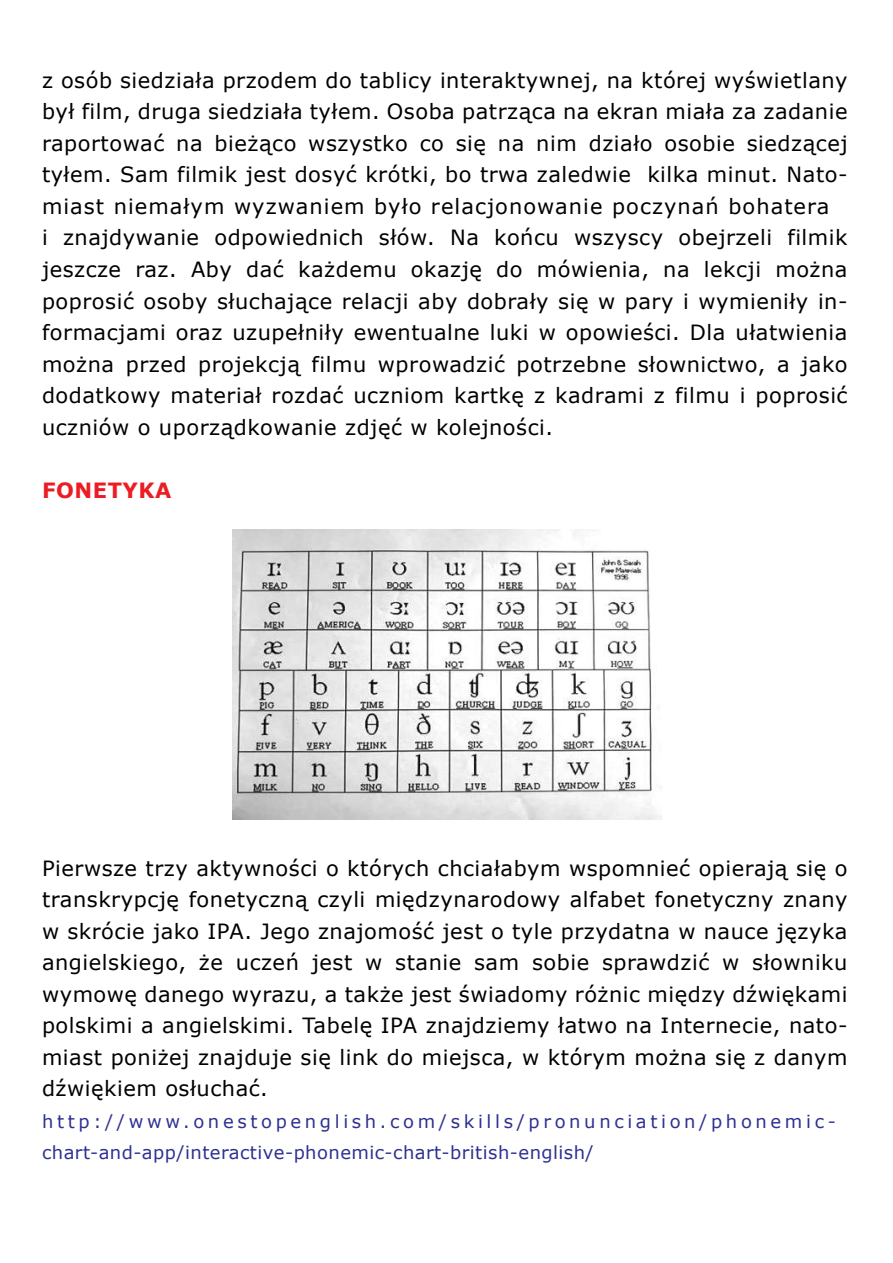
<style>
.page{position:relative;width:893px;height:1263px;background:#fff}
.page>*{position:absolute;margin:0;border:0;box-sizing:border-box;transform-origin:0 0}
.t1{font:21px/31.5px "Verdana";letter-spacing:.025em;color:#000}
.t2{font:700 21px "Verdana";letter-spacing:.025em;color:#ec1c24}
.t3{font:18px/31.5px "Verdana";letter-spacing:.2em;color:#2e3191}
</style>
<div class="page">
<img style="left:233px;top:529px;width:428px;height:291px">
<p class="t1" style="left:42px;top:64px;width:807px">z osób siedziała przodem do tablicy interaktywnej, na której wyświetlany był film, druga siedziała tyłem. Osoba patrząca na ekran miała za zadanie raportować na bieżąco wszystko co się na nim działo osobie siedzącej tyłem. Sam filmik jest dosyć krótki, bo trwa zaledwie kilka minut. Nato&shy;miast niemałym wyzwaniem było relacjonowanie poczynań bohatera<br>i znajdywanie odpowiednich słów. Na końcu wszyscy obejrzeli filmik jeszcze raz. Aby dać każdemu okazję do mówienia, na lekcji można poprosić osoby słuchające relacji aby dobrały się w pary i wymieniły in&shy;formacjami oraz uzupełniły ewentualne luki w opowieści. Dla ułatwienia można przed projekcją filmu wprowadzić potrzebne słownictwo, a jako dodatkowy materiał rozdać uczniom kartkę z kadrami z filmu i poprosić uczniów o uporządkowanie zdjęć w kolejności.</p>
<p class="t2" style="left:42px;top:475px;width:131px">FONETYKA</p>
<p class="t1" style="left:42px;top:852px;width:807px;text-align:justify">Pierwsze trzy aktywności o których chciałabym wspomnieć opierają się o transkrypcję fonetyczną czyli międzynarodowy alfabet fonetyczny znany w skrócie jako IPA. Jego znajomość jest o tyle przydatna w nauce języka angielskiego, że uczeń jest w stanie sam sobie sprawdzić w słowniku wymowę danego wyrazu, a także jest świadomy różnic między dźwiękami polskimi a angielskimi. Tabelę IPA znajdziemy łatwo na Internecie, nato&shy;miast poniżej znajduje się link do miejsca, w którym można się z danym dźwiękiem osłuchać.</p>
<p class="t3" style="left:42px;top:1105px;width:795px">http://www.onestopenglish.com/skills/pronunciation/phonemic&shy;chart-and-app/interactive-phonemic-chart-british-english/</p>
</div>
